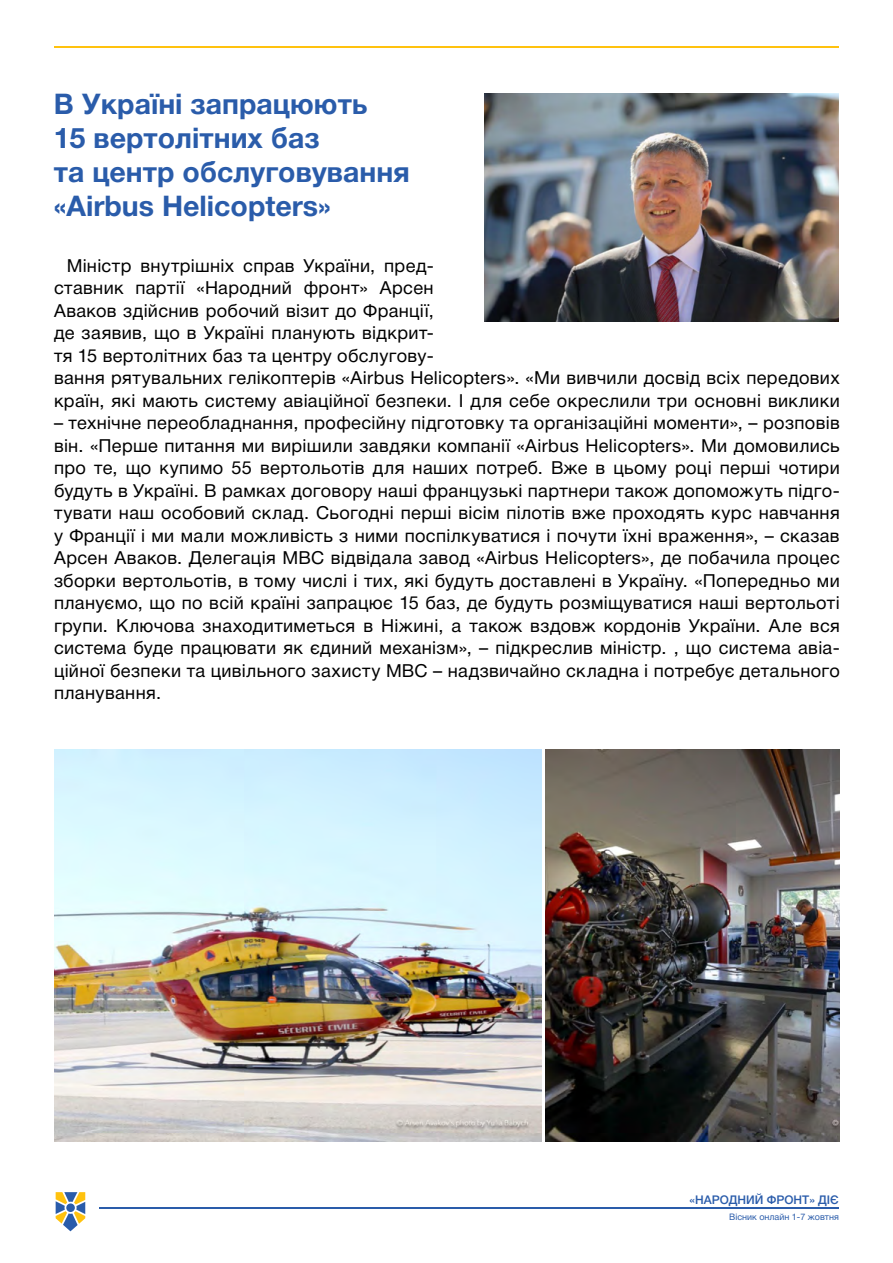
<style>
.page{position:relative;width:893px;height:1263px;background:#fff}
.page>*{position:absolute;margin:0;border:0;box-sizing:border-box;transform-origin:0 0}
.t1{font:28.5px/34.2px "Helvetica 7 Bold";color:#2a5caa}
.t2{font:18px/22.5px "Helvetica 5 Normal";letter-spacing:.02em;color:#000}
.t3{font:12px "Helvetica 6 Medium";color:#2a5caa}
.t4{font:9px "Helvetica 5 Normal";color:#2a5caa}
</style>
<div class="page">
<hr style="left:54px;top:47px;width:785px;height:1px;background:#ffc20e">
<hr style="left:100px;top:1208px;width:739px;height:1px;background:#2a5caa">
<svg style="left:55px;top:1192px;width:31px;height:40px"></svg>
<img style="left:485px;top:94px;width:354px;height:227px">
<img style="left:54px;top:749px;width:487px;height:393px">
<img style="left:545px;top:749px;width:295px;height:393px">
<h1 class="t1" style="left:54px;top:87px;width:357px">В Україні запрацюють<br>15 вертолітних баз<br>та центр обслуговування «Airbus Helicopters»</h1>
<p class="t2" style="left:54px;top:254px;width:787px;text-indent:13px">Міністр внутрішніх справ України, пред-<br>ставник партії «Народний фронт» Арсен<br>Аваков здійснив робочий візит до Франції,<br>де заявив, що в Україні планують відкрит-<br>тя 15 вертолітних баз та центру обслугову-<br>вання рятувальних гелікоптерів «Airbus Helicopters». «Ми вивчили досвід всіх передових країн, які мають систему авіаційної безпеки. І для себе окреслили три основні виклики</p>
<p class="t2" style="left:54px;top:412px;width:787px;text-align:justify">– технічне переобладнання, професійну підготовку та організаційні моменти», – розповів він. «Перше питання ми вирішили завдяки компанії «Airbus Helicopters». Ми домовились про те, що купимо 55 вертольотів для наших потреб. Вже в цьому році перші чотири будуть в Україні. В рамках договору наші французькі партнери також допоможуть підго&shy;тувати наш особовий склад. Сьогодні перші вісім пілотів вже проходять курс навчання у Франції і ми мали можливість з ними поспілкуватися і почути їхні враження», – сказав Арсен Аваков. Делегація МВС відвідала завод «Airbus Helicopters», де побачила процес зборки вертольотів, в тому числі і тих, які будуть доставлені в Україну. «Попередньо ми плануємо, що по всій країні запрацює 15 баз, де будуть розміщуватися наші вертольоті групи. Ключова знаходитиметься в Ніжині, а також вздовж кордонів України. Але вся система буде працювати як єдиний механізм», – підкреслив міністр. , що система авіа&shy;ційної безпеки та цивільного захисту МВС – надзвичайно складна і потребує детального планування.</p>
<p class="t3" style="left:689px;top:1193px;width:151px">«НАРОДНИЙ ФРОНТ» ДІЄ</p>
<p class="t4" style="left:729px;top:1211px;width:111px">Вісник онлайн 1-7 жовтня</p>
</div>
